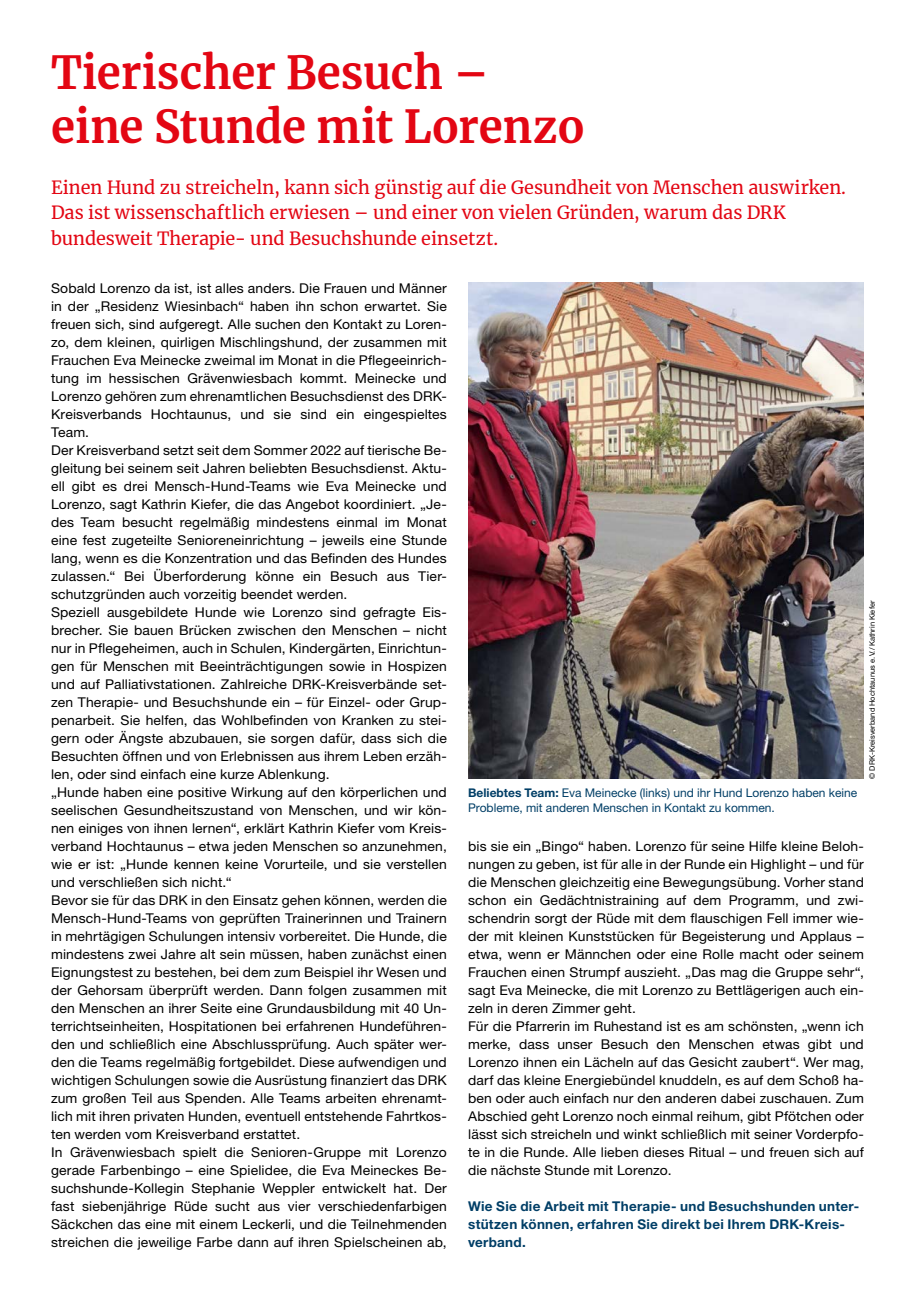
<style>
.page{position:relative;width:915px;height:1297px;background:#fff}
.page>*{position:absolute;margin:0;border:0;box-sizing:border-box;transform-origin:0 0}
.MGB_Headline{font:700 45px "Merriweather";color:#e30613}
.MGB_Subline{font:18px/25.5px "Merriweather";letter-spacing:-.005em;color:#e30613}
.MGB_Copy{font:13.5px/18px "Helvetica Neue LT Pro";letter-spacing:.01em;color:#000;text-align:justify}
.MGB_Info{font:700 13.5px/18px "Helvetica Neue LT Pro";letter-spacing:.02em;color:#003e66}
.MGB_BU{font:12px/15px "Helvetica Neue LT Pro";color:#003e66}
.MGB_Fotocredits{font:7.5px "Helvetica Neue LT Pro";color:#000}
.s1{font-weight:700}
</style>
<div class="page">
<img style="left:468px;top:282px;width:395px;height:497px">
<p class="MGB_Headline" style="left:51px;top:42px;width:439px">Tierischer Besuch –</p>
<p class="MGB_Headline" style="left:51px;top:96px;width:535px">eine Stunde mit Lorenzo</p>
<p class="MGB_Subline" style="left:51px;top:174px;width:796px">Einen Hund zu streicheln, kann sich günstig auf die Gesundheit von Menschen auswirken.<br>Das ist wissenschaftlich erwiesen – und einer von vielen Gründen, warum das DRK bundesweit Therapie- und Besuchshunde einsetzt.</p>
<p class="MGB_Copy" style="left:51px;top:278px;width:397px">Sobald Lorenzo da ist, ist alles anders. Die Frauen und Männer in der „Residenz Wiesinbach“ haben ihn schon erwartet. Sie freuen sich, sind aufgeregt. Alle suchen den Kontakt zu Loren&shy;zo, dem kleinen, quirligen Mischlingshund, der zusammen mit Frauchen Eva Meinecke zweimal im Monat in die Pflegeeinrich&shy;tung im hessischen Grävenwiesbach kommt. Meinecke und Lorenzo gehören zum ehrenamtlichen Besuchsdienst des DRK-Kreisverbands Hochtaunus, und sie sind ein eingespieltes Team.</p>
<p class="MGB_Copy" style="left:51px;top:440px;width:397px">Der Kreisverband setzt seit dem Sommer 2022 auf tierische Be&shy;gleitung bei seinem seit Jahren beliebten Besuchsdienst. Aktu&shy;ell gibt es drei Mensch-Hund-Teams wie Eva Meinecke und Lorenzo, sagt Kathrin Kiefer, die das Angebot koordiniert. „Je&shy;des Team besucht regelmäßig mindestens einmal im Monat eine fest zugeteilte Senioreneinrichtung – jeweils eine Stunde lang, wenn es die Konzentration und das Befinden des Hundes zulassen.“ Bei Überforderung könne ein Besuch aus Tier&shy;schutzgründen auch vorzeitig beendet werden.</p>
<p class="MGB_Copy" style="left:51px;top:602px;width:397px">Speziell ausgebildete Hunde wie Lorenzo sind gefragte Eis&shy;brecher. Sie bauen Brücken zwischen den Menschen – nicht nur in Pflegeheimen, auch in Schulen, Kindergärten, Einrichtun&shy;gen für Menschen mit Beeinträchtigungen sowie in Hospizen und auf Palliativstationen. Zahlreiche DRK-Kreisverbände set&shy;zen Therapie- und Besuchshunde ein – für Einzel- oder Grup&shy;penarbeit. Sie helfen, das Wohlbefinden von Kranken zu stei&shy;gern oder Ängste abzubauen, sie sorgen dafür, dass sich die Besuchten öffnen und von Erlebnissen aus ihrem Leben erzäh&shy;len, oder sind einfach eine kurze Ablenkung.</p>
<p class="MGB_Copy" style="left:51px;top:782px;width:397px">„Hunde haben eine positive Wirkung auf den körperlichen und seelischen Gesundheitszustand von Menschen, und wir kön&shy;nen einiges von ihnen lernen“, erklärt Kathrin Kiefer vom Kreis&shy;verband Hochtaunus – etwa jeden Menschen so anzunehmen, wie er ist: „Hunde kennen keine Vorurteile, und sie verstellen und verschließen sich nicht.“</p>
<p class="MGB_Copy" style="left:51px;top:890px;width:397px">Bevor sie für das DRK in den Einsatz gehen können, werden die Mensch-Hund-Teams von geprüften Trainerinnen und Trainern in mehrtägigen Schulungen intensiv vorbereitet. Die Hunde, die mindestens zwei Jahre alt sein müssen, haben zunächst einen Eignungstest zu bestehen, bei dem zum Beispiel ihr Wesen und der Gehorsam überprüft werden. Dann folgen zusammen mit den Menschen an ihrer Seite eine Grundausbildung mit 40 Un&shy;terrichtseinheiten, Hospitationen bei erfahrenen Hundeführen&shy;den und schließlich eine Abschlussprüfung. Auch später wer&shy;den die Teams regelmäßig fortgebildet. Diese aufwendigen und wichtigen Schulungen sowie die Ausrüstung finanziert das DRK zum großen Teil aus Spenden. Alle Teams arbeiten ehrenamt&shy;lich mit ihren privaten Hunden, eventuell entstehende Fahrtkos&shy;ten werden vom Kreisverband erstattet.</p>
<p class="MGB_Copy" style="left:51px;top:1142px;width:397px">In Grävenwiesbach spielt die Senioren-Gruppe mit Lorenzo gerade Farbenbingo – eine Spielidee, die Eva Meineckes Be&shy;suchshunde-Kollegin Stephanie Weppler entwickelt hat. Der fast siebenjährige Rüde sucht aus vier verschiedenfarbigen Säckchen das eine mit einem Leckerli, und die Teilnehmenden streichen die jeweilige Farbe dann auf ihren Spielscheinen ab,</p>
<p class="MGB_BU" style="left:468px;top:785px;width:390px"><span class="s1">Beliebtes Team:</span> Eva Meinecke (links) und ihr Hund Lorenzo haben keine<br>Probleme, mit anderen Menschen in Kontakt zu kommen.</p>
<p class="MGB_Fotocredits" style="left:867px;top:779px;width:179px;rotate:-90deg">© DRK-Kreisverband Hochtaunus e.V./Kathrin Kiefer</p>
<p class="MGB_Copy" style="left:468px;top:836px;width:397px">bis sie ein „Bingo“ haben. Lorenzo für seine Hilfe kleine Beloh&shy;nungen zu geben, ist für alle in der Runde ein Highlight – und für die Menschen gleichzeitig eine Bewegungsübung. Vorher stand schon ein Gedächtnistraining auf dem Programm, und zwi&shy;schendrin sorgt der Rüde mit dem flauschigen Fell immer wie&shy;der mit kleinen Kunststücken für Begeisterung und Applaus – etwa, wenn er Männchen oder eine Rolle macht oder seinem Frauchen einen Strumpf auszieht. „Das mag die Gruppe sehr“, sagt Eva Meinecke, die mit Lorenzo zu Bettlägerigen auch ein&shy;zeln in deren Zimmer geht.</p>
<p class="MGB_Copy" style="left:468px;top:1016px;width:397px">Für die Pfarrerin im Ruhestand ist es am schönsten, „wenn ich merke, dass unser Besuch den Menschen etwas gibt und Lorenzo ihnen ein Lächeln auf das Gesicht zaubert“. Wer mag, darf das kleine Energiebündel knuddeln, es auf dem Schoß ha&shy;ben oder auch einfach nur den anderen dabei zuschauen. Zum Abschied geht Lorenzo noch einmal reihum, gibt Pfötchen oder lässt sich streicheln und winkt schließlich mit seiner Vorderpfo&shy;te in die Runde. Alle lieben dieses Ritual – und freuen sich auf die nächste Stunde mit Lorenzo.</p>
<p class="MGB_Info" style="left:468px;top:1196px;width:392px">Wie Sie die Arbeit mit Therapie- und Besuchshunden unter&shy;stützen können, erfahren Sie direkt bei Ihrem DRK-Kreis&shy;verband.</p>
</div>
